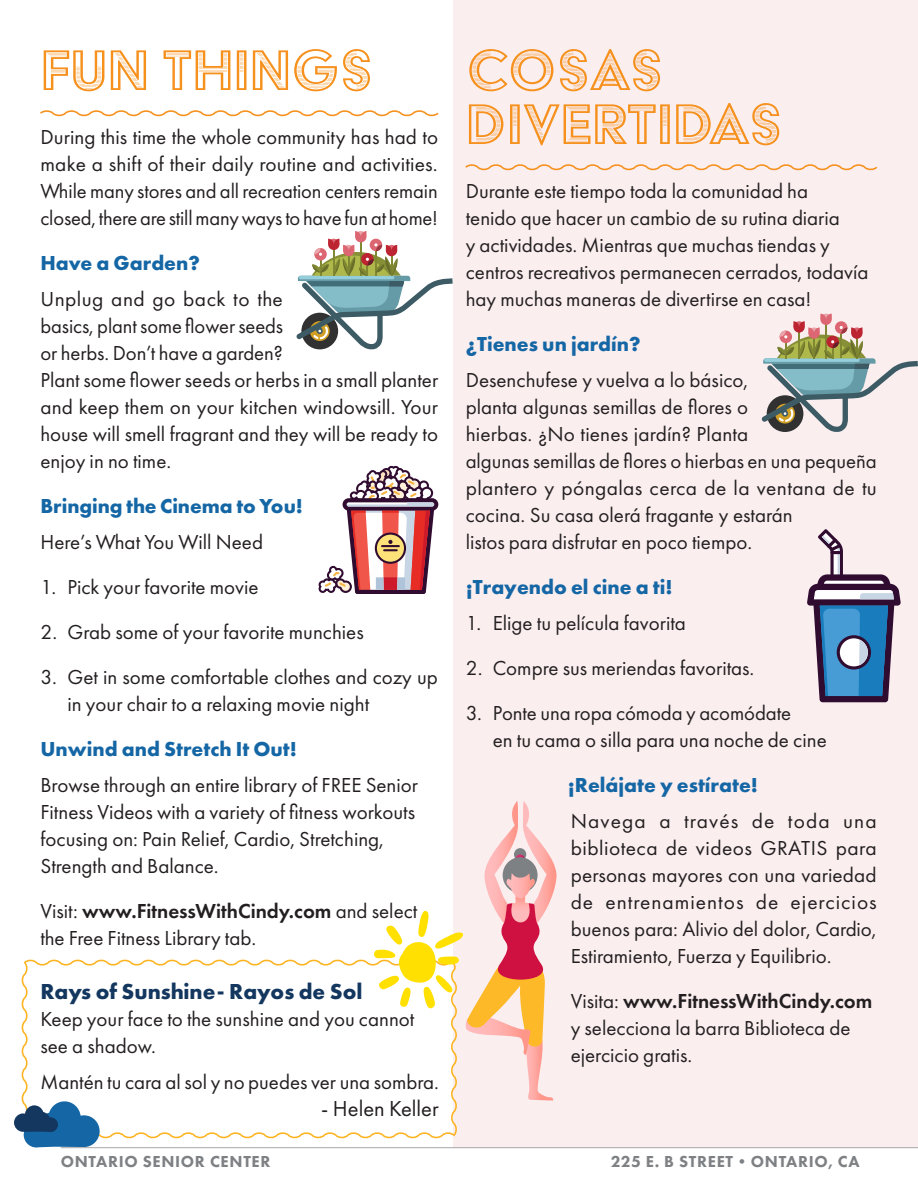
<style>
.page{position:relative;width:918px;height:1188px;background:#fff}
.page>*{position:absolute;margin:0;border:0;box-sizing:border-box;transform-origin:0 0}
.Body{font:66px/54px "Acier BAT Text Gris";color:#f6911e}
.Body-2{font:700 22.5px "Futura PT";color:#13375f}
.Body-3{font:22.5px "Futura PT";color:#231f20}
.Body-4{font:21px/27px "Futura PT";color:#231f20}
.Body-5{font:700 21px "Futura PT";color:#1466a5}
.t1{font:800 16.5px "Futura PT";letter-spacing:.04em;color:#7e8184}
.s1{font-weight:600}
</style>
<div class="page">
<div style="left:454px;top:0;width:464px;height:1148px;background:#faeeef"></div>
<svg style="left:40px;top:110px;width:399px;height:7px"></svg>
<svg style="left:465px;top:164px;width:413px;height:7px"></svg>
<svg style="left:21px;top:959px;width:436px;height:182px"></svg>
<svg style="left:297px;top:231px;width:156px;height:118px"></svg>
<svg style="left:762px;top:314px;width:156px;height:118px"></svg>
<svg style="left:319px;top:466px;width:119px;height:128px"></svg>
<svg style="left:807px;top:529px;width:94px;height:173px"></svg>
<svg style="left:374px;top:801px;width:183px;height:300px"></svg>
<svg style="left:14px;top:1101px;width:86px;height:47px"></svg>
<hr style="left:61px;top:1147px;width:857px;height:1px;background:#a8a8a8">
<p class="Body" style="left:40px;top:43px;width:334px">FUN THINGS</p>
<p class="Body-4" style="left:40px;top:123px;width:399px;text-align:justify">During this time the whole community has had to make a shift of their daily routine and activities.<br>While many stores and all recreation centers remain closed, there are still many ways to have fun at home!</p>
<p class="Body-5" style="left:40px;top:249px;width:161px">Have a Garden?</p>
<p class="Body-4" style="left:40px;top:285px;width:399px">Unplug and go back to the<br>basics, plant some flower seeds<br>or herbs. Don’t have a garden?<br>Plant some flower seeds or herbs in a small planter and keep them on your kitchen windowsill. Your house will smell fragrant and they will be ready to enjoy in no time.</p>
<p class="Body-5" style="left:40px;top:492px;width:264px">Bringing the Cinema to You!</p>
<p class="Body-4" style="left:40px;top:528px;width:224px">Here’s What You Will Need</p>
<p class="Body-4" style="left:40px;top:573px;width:220px">1. Pick your favorite movie</p>
<p class="Body-4" style="left:40px;top:618px;width:325px">2. Grab some of your favorite munchies</p>
<p class="Body-4" style="left:68px;top:663px;width:372px;text-indent:-27px">3. Get in some comfortable clothes and cozy up in your chair to a relaxing movie night</p>
<p class="Body-5" style="left:40px;top:735px;width:258px">Unwind and Stretch It Out!</p>
<p class="Body-4" style="left:40px;top:771px;width:379px">Browse through an entire library of FREE Senior Fitness Videos with a variety of fitness workouts focusing on: Pain Relief, Cardio, Stretching, Strength and Balance.</p>
<p class="Body-4" style="left:40px;top:897px;width:378px">Visit: <span class="s1">www.FitnessWithCindy.com</span> and select the Free Fitness Library tab.</p>
<p class="Body" style="left:466px;top:43px;width:318px">COSAS<br>DIVERTIDAS</p>
<p class="Body-4" style="left:466px;top:177px;width:404px">Durante este tiempo toda la comunidad ha<br>tenido que hacer un cambio de su rutina diaria<br>y actividades. Mientras que muchas tiendas y centros recreativos permanecen cerrados, todavía hay muchas maneras de divertirse en casa!</p>
<p class="Body-5" style="left:466px;top:330px;width:176px">¿Tienes un jardín?</p>
<p class="Body-4" style="left:466px;top:366px;width:413px">Desenchufese y vuelva a lo básico,<br>planta algunas semillas de flores o<br>hierbas. ¿No tienes jardín? Planta<br>algunas semillas de flores o hierbas en una pequeña plantero y póngalas cerca de la ventana de tu cocina. Su casa olerá fragante y estarán<br>listos para disfrutar en poco tiempo.</p>
<p class="Body-5" style="left:466px;top:573px;width:208px">¡Trayendo el cine a ti!</p>
<p class="Body-4" style="left:466px;top:609px;width:222px">1. Elige tu película favorita</p>
<p class="Body-4" style="left:466px;top:654px;width:290px">2. Compre sus meriendas favoritas.</p>
<p class="Body-4" style="left:493px;top:699px;width:336px;text-indent:-27px">3. Ponte una ropa cómoda y acomódate<br>en tu cama o silla para una noche de cine</p>
<p class="Body-5" style="left:568px;top:771px;width:192px">¡Relájate y estírate!</p>
<p class="Body-4" style="left:571px;top:807px;width:308px;text-align:justify">Navega a través de toda una biblioteca de videos GRATIS para personas mayores con una variedad de entrenamientos de ejercicios buenos para: Alivio del dolor, Cardio, Estiramiento, Fuerza y Equilibrio.</p>
<p class="Body-4" style="left:571px;top:987px;width:303px">Visita: <span class="s1">www.FitnessWithCindy.com </span>y selecciona la barra Biblioteca de ejercicio gratis.</p>
<p class="Body-2" style="left:40px;top:977px;width:323px">Rays of Sunshine- Rayos de Sol</p>
<p class="Body-4" style="left:40px;top:1005px;width:375px">Keep your face to the sunshine and you cannot see a shadow.</p>
<p class="Body-4" style="left:40px;top:1068px;width:400px">Mantén tu cara al sol y no puedes ver una sombra.</p>
<p class="Body-3" style="left:321px;top:1095px;width:119px">- Helen Keller</p>
<p class="t1" style="left:61px;top:1151px;width:211px">ONTARIO SENIOR CENTER</p>
<p class="t1" style="left:611px;top:1151px;width:250px">225 E. B STREET•ONTARIO, CA</p>
</div>
